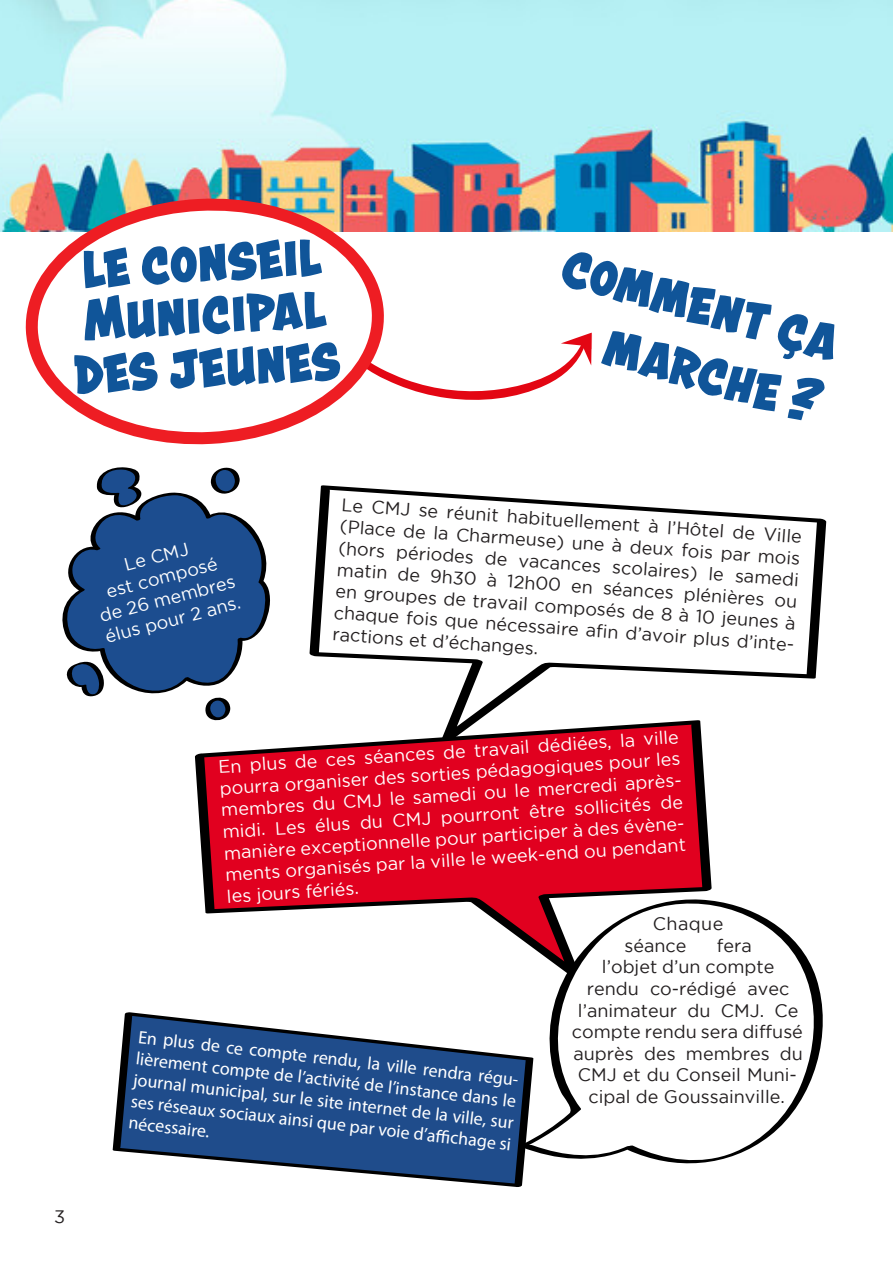
<style>
.page{position:relative;width:893px;height:1263px;background:#fff}
.page>*{position:absolute;margin:0;border:0;box-sizing:border-box;transform-origin:0 0}
.t1{font:700 64.5px/52.5px "Astounder Squared BB";color:#105599;text-align:right}
.t2{font:18px/21.6px "Gotham";color:#231f20;text-align:justify}
.t3{font:18px/21.5px "Gotham";color:#fff;text-align:center}
.t4{font:18px/21.3px "Myriad Pro";color:#fff}
</style>
<div class="page">
<img style="left:0;top:0;width:893px;height:231px">
<svg style="left:386px;top:332px;width:206px;height:68px"></svg>
<svg style="left:24px;top:199px;width:362px;height:246px"></svg>
<svg style="left:62px;top:492px;width:208px;height:215px;fill:#1c4d8f"></svg>
<svg style="left:95px;top:467px;width:51px;height:45px"></svg>
<svg style="left:210px;top:467px;width:30px;height:28px"></svg>
<svg style="left:62px;top:651px;width:47px;height:48px"></svg>
<svg style="left:205px;top:693px;width:25px;height:27px"></svg>
<svg style="left:309px;top:485px;width:517px;height:235px"></svg>
<svg style="left:195px;top:720px;width:516px;height:218px;fill:#e1001f"></svg>
<svg style="left:525px;top:869px;width:187px;height:23px;background:#c9021d"></svg>
<svg style="left:519px;top:892px;width:304px;height:272px"></svg>
<svg style="left:113px;top:1012px;width:420px;height:175px;fill:#1f4c8b"></svg>
<p class="t1" style="left:67px;top:241px;width:268px;text-align:left;rotate:-3deg">le conseil<br>Municipal des jeunes</p>
<p class="t1" style="left:572px;top:232px;width:287px;line-height:64.5px;rotate:16deg">comment ça marche ?</p>
<p class="t3" style="left:86px;top:564px;width:141px;rotate:-15deg">Le CMJ<br>est composé de 26 membres élus pour 2 ans.</p>
<p class="t2" style="left:342px;top:494px;width:464px;rotate:4deg">Le CMJ se réunit habituellement à l’Hôtel de Ville (Place de la Charmeuse) une à deux fois par mois (hors périodes de vacances scolaires) le samedi matin de 9h30 à 12h00 en séances plénières ou en groupes de travail composés de 8 à 10 jeunes à chaque fois que nécessaire afi n d’avoir plus d’inte&shy;ractions et d’échanges.</p>
<p class="t2" style="left:54px;top:1206px;width:13px">3</p>
<p class="t3" style="left:217px;top:757px;width:465px;text-align:justify;rotate:-4deg">En plus de ces séances de travail dédiées, la ville pourra organiser des sorties pédagogiques pour les membres du CMJ le samedi ou le mercredi après&shy;midi. Les élus du CMJ pourront être sollicités de manière exceptionnelle pour participer à des évène&shy;ments organisés par la ville le week-end ou pendant les jours fériés.</p>
<p class="t2" style="left:624px;top:913px;width:100px;text-indent:28px">Chaque séance</p>
<p class="t2" style="left:717px;top:935px;width:36px">fera</p>
<p class="t2" style="left:602px;top:956px;width:174px">l’objet d’un compte</p>
<p class="t2" style="left:587px;top:978px;width:204px">rendu co-rédigé avec</p>
<p class="t2" style="left:578px;top:999px;width:222px">l’animateur du CMJ. Ce</p>
<p class="t2" style="left:572px;top:1021px;width:233px">compte rendu sera diffusé</p>
<p class="t2" style="left:573px;top:1043px;width:231px">auprès des membres du</p>
<p class="t2" style="left:578px;top:1064px;width:221px">CMJ et du Conseil Muni-</p>
<p class="t2" style="left:588px;top:1086px;width:198px">cipal de Goussainville.</p>
<p class="t4" style="left:139px;top:1027px;width:388px;rotate:6deg">En plus de ce compte rendu, la ville rendra régu&shy;lièrement compte de l’activité de l’instance dans le journal municipal, sur le site internet de la ville, sur ses réseaux sociaux ainsi que par voie d’affi chage si nécessaire.</p>
</div>
